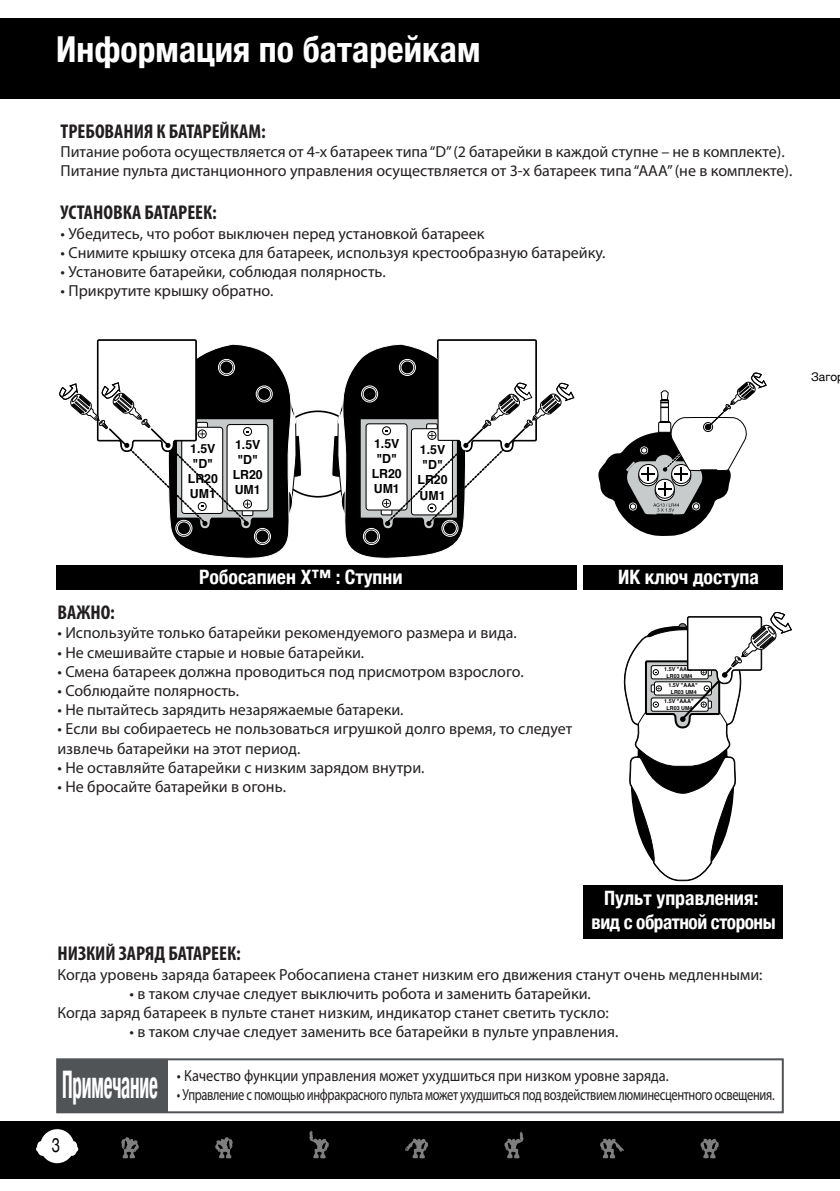
<style>
.page{position:relative;width:840px;height:1191px;background:#fff}
.page>*{position:absolute;margin:0;border:0;box-sizing:border-box;transform-origin:0 0}
.t1{font:700 condensed 38px "Helvetica Neue";letter-spacing:-.01em;color:#fff;scale:.5 1}
.t2{font:700 condensed 35.8px "Helvetica Neue";color:#fff}
.t3{font:700 condensed 20px "Myriad Pro";color:#231f20}
.t4{font:700 condensed 19.8px/23.8px "Helvetica Neue";letter-spacing:-.025em;color:#fff;text-align:center}
.t5{font:700 condensed 19.8px "Helvetica Neue";color:#fff}
.t6{font:19.8px "Helvetica Neue";color:#000001;scale:.75 1}
.t7{font:16px/19.2px "Myriad Pro";color:#231f20}
.t8{font:16px "Myriad Pro";letter-spacing:-.025em;color:#231f20;scale:.78 1}
.t9{font:16px "Myriad Pro";color:#231f20;scale:.9 1}
.t10{font:700 12.6px/15px "Helvetica";color:#000001;text-align:center}
.t11{font:12px "Helvetica Neue";color:#000001}
.t12{font:700 5.4px/6.6px "Helvetica";color:#000001;text-align:center}
</style>
<div class="page">
<div style="left:0;top:18px;width:839px;height:80px;background:#000001"></div>
<div style="left:0;top:1121px;width:839px;height:57px;background:#000001"></div>
<svg style="left:36px;top:1129px;width:42px;height:34px"></svg>
<svg style="left:700px;top:1138px;width:18px;height:20px"></svg>
<svg style="left:600px;top:1138px;width:24px;height:20px"></svg>
<svg style="left:504px;top:1131px;width:19px;height:27px"></svg>
<svg style="left:405px;top:1138px;width:23px;height:20px"></svg>
<svg style="left:309px;top:1130px;width:19px;height:28px"></svg>
<svg style="left:215px;top:1137px;width:18px;height:21px"></svg>
<svg style="left:121px;top:1137px;width:18px;height:21px"></svg>
<div style="left:56px;top:1058px;width:727px;height:55px;border:2px solid #505457"></div>
<div style="left:57px;top:1059px;width:111px;height:53px;background:#505457"></div>
<svg style="left:331px;top:339px;width:243px;height:220px"></svg>
<svg style="left:59px;top:339px;width:243px;height:220px"></svg>
<div style="left:56px;top:565px;width:520px;height:24px;background:#000001"></div>
<div style="left:582px;top:565px;width:200px;height:24px;background:#000001"></div>
<div style="left:582px;top:886px;width:200px;height:53px;background:#000001"></div>
<svg style="left:623px;top:611px;width:168px;height:271px"></svg>
<svg style="left:598px;top:372px;width:168px;height:164px"></svg>
<h2 class="t2" style="left:56px;top:20px;width:425px">Информация по батарейкам</h2>
<p class="t3" style="left:61px;top:118px;width:207px">ТРЕБОВАНИЯ К БАТАРЕЙКАМ:</p>
<p class="t7" style="left:61px;top:142px;width:733px">Питание робота осуществляется от 4-х батареек типа “D” (2 батарейки в каждой ступне – не в комплекте).<br>Питание пульта дистанционного управления осуществляется от 3-х батареек типа “AAA” (не в комплекте).</p>
<p class="t3" style="left:61px;top:200px;width:158px">УСТАНОВКА БАТАРЕЕК:</p>
<p class="t7" style="left:61px;top:223px;width:425px">• Убедитесь, что робот выключен перед установкой батареек</p>
<p class="t7" style="left:61px;top:242px;width:546px">• Снимите крышку отсека для батареек, используя крестообразную батарейку.</p>
<p class="t7" style="left:61px;top:262px;width:326px">• Установите батарейки, соблюдая полярность.</p>
<p class="t7" style="left:61px;top:281px;width:214px">• Прикрутите крышку обратно.</p>
<p class="t10" style="left:188px;top:441px;width:32px">1.5V "D"<br>LR20<br>UM1</p>
<p class="t10" style="left:371px;top:436px;width:32px">1.5V "D"<br>LR20<br>UM1</p>
<p class="t10" style="left:232px;top:437px;width:32px">1.5V "D"<br>LR20<br>UM1</p>
<p class="t10" style="left:417px;top:442px;width:32px">1.5V "D"<br>LR20<br>UM1</p>
<p class="t5" style="left:199px;top:561px;width:205px">Робосапиен X™ : Ступни</p>
<p class="t5" style="left:617px;top:561px;width:142px">ИК ключ доступа</p>
<p class="t3" style="left:57px;top:600px;width:59px">ВАЖНО:</p>
<p class="t7" style="left:57px;top:623px;width:460px">• Используйте только батарейки рекомендуемого размера и вида.</p>
<p class="t7" style="left:57px;top:642px;width:308px">• Не смешивайте старые и новые батарейки.</p>
<p class="t7" style="left:57px;top:661px;width:468px">• Смена батареек должна проводиться под присмотром взрослого.</p>
<p class="t7" style="left:57px;top:680px;width:183px">• Соблюдайте полярность.</p>
<p class="t7" style="left:57px;top:700px;width:347px">• Не пытайтесь зарядить незаряжаемые батареки.</p>
<p class="t7" style="left:57px;top:719px;width:516px">• Если вы собираетесь не пользоваться игрушкой долго время, то следует извлечь батарейки на этот период.</p>
<p class="t7" style="left:57px;top:757px;width:368px">• Не оставляйте батарейки с низким зарядом внутри.</p>
<p class="t7" style="left:57px;top:776px;width:230px">• Не бросайте батарейки в огонь.</p>
<p class="t12" style="left:664px;top:666px;width:31px">1.5V "AAA"<br>LR03 UM4</p>
<p class="t12" style="left:664px;top:698px;width:31px">1.5V "AAA"<br>LR03 UM4</p>
<p class="t12" style="left:668px;top:682px;width:31px">1.5V "AAA"<br>LR03 UM4</p>
<p class="t11" style="left:810px;top:368px;width:28px">Заго</p>
<p class="t4" style="left:591px;top:884px;width:185px">Пульт управления: вид с обратной стороны</p>
<p class="t3" style="left:57px;top:941px;width:185px">НИЗКИЙ ЗАРЯД БАТАРЕЕК:</p>
<p class="t7" style="left:57px;top:964px;width:706px">Когда уровень заряда батареек Робосапиена станет низким его движения станут очень медленными:</p>
<p class="t7" style="left:57px;top:983px;width:552px;text-indent:72px">• в таком случае следует выключить робота и заменить батарейки.<br>Когда заряд батареек в пульте станет низким, индикатор станет светить тускло:</p>
<p class="t7" style="left:129px;top:1022px;width:490px">• в таком случае следует заменить все батарейки в пульте управления.</p>
<p class="t9" style="left:177px;top:1065px;width:547px">• Качество функции управления может ухудшиться при низком уровне заряда.</p>
<p class="t8" style="left:177px;top:1085px;width:767px">• Управление с помощью инфракрасного пульта может ухудшиться под воздействием люминесцентного освещения.</p>
<h1 class="t1" style="left:62px;top:1053px;width:193px">Примечание</h1>
<p class="t6" style="left:52px;top:1130px;width:13px">3</p>
</div>
